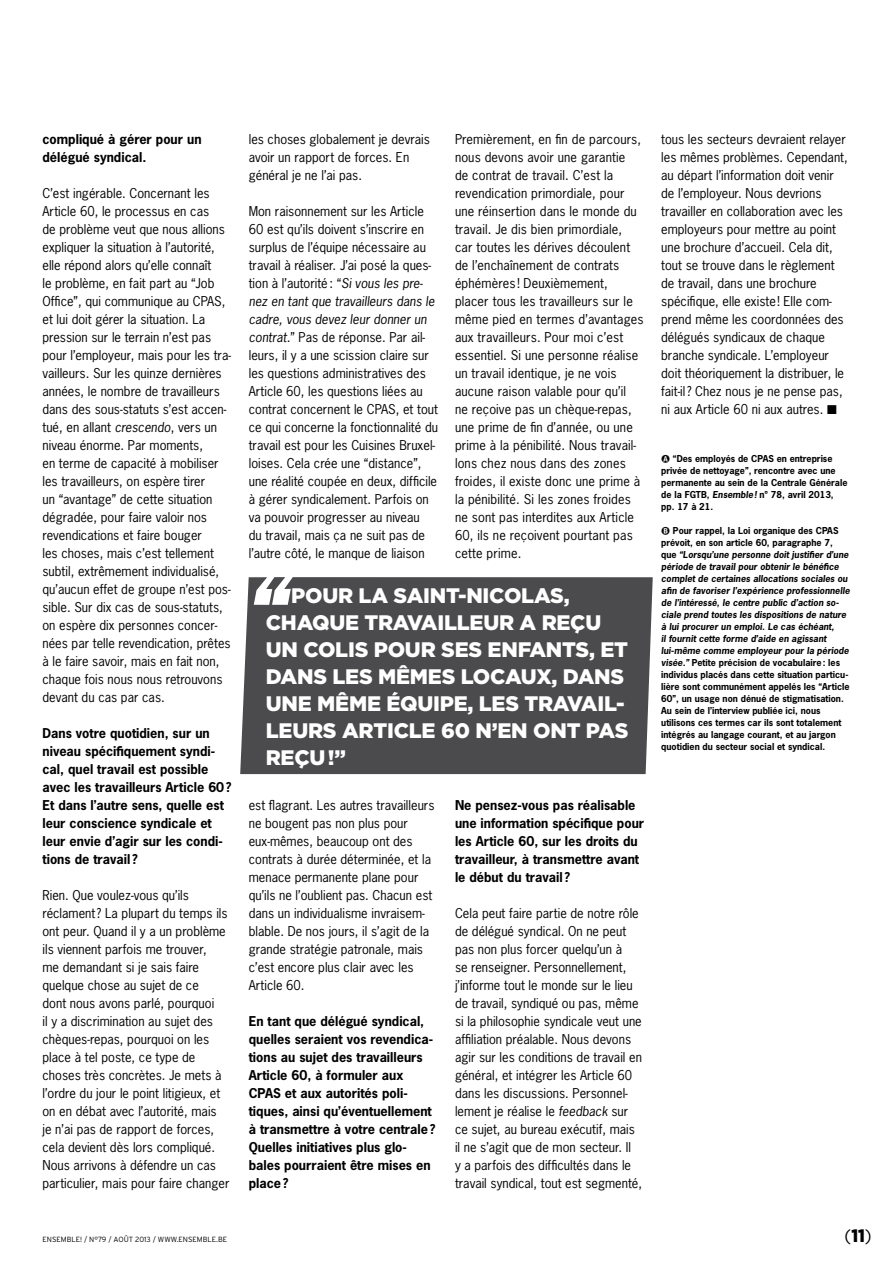
<style>
.page{position:relative;width:893px;height:1263px;background:#fff}
.page>*{position:absolute;margin:0;border:0;box-sizing:border-box;transform-origin:0 0}
.t1{font:900 21px/27px "Gotham";letter-spacing:-.01em;color:#fff}
.t2{font:18px "Gotham Narrow";color:#000}
.t3{font:12.75px/18px "News Gothic Std";color:#000}
.t4{font:700 12.75px/18px "News Gothic Std";color:#000}
.t5{font:700 9px/12px "News Gothic Std";color:#000}
.t6{font:300 7.5px "Interstate";color:#000}
.s1{font-style:italic}
.s2{font-weight:900}
</style>
<div class="page">
<div style="left:240px;top:577px;width:413px;height:197px;background:#4b4b4d"></div>
<p class="t4" style="left:43px;top:130px;width:161px">compliqué à gérer pour un délégué syndical.</p>
<p class="t3" style="left:43px;top:184px;width:190px">C’est ingérable. Concernant les Article 60, le processus en cas<br>de problème veut que nous allions expliquer la situation à l’autorité, elle répond alors qu’elle connaît<br>le problème, en fait part au “Job Office”, qui communique au CPAS, et lui doit gérer la situation. La pression sur le terrain n’est pas pour l’employeur, mais pour les tra&shy;vailleurs. Sur les quinze dernières années, le nombre de travailleurs dans des sous-statuts s’est accen&shy;tué, en allant <span class="s1">crescendo</span>, vers un niveau énorme. Par moments,<br>en terme de capacité à mobiliser les travailleurs, on espère tirer<br>un “avantage” de cette situation dégradée, pour faire valoir nos revendications et faire bouger<br>les choses, mais c’est tellement subtil, extrêmement individualisé, qu’aucun effet de groupe n’est pos&shy;sible. Sur dix cas de sous-statuts, on espère dix personnes concer&shy;nées par telle revendication, prêtes à le faire savoir, mais en fait non, chaque fois nous nous retrouvons devant du cas par cas.</p>
<p class="t4" style="left:43px;top:724px;width:190px">Dans votre quotidien, sur un niveau spécifiquement syndi&shy;cal, quel travail est possible avec les travailleurs Article 60?<br>Et dans l’autre sens, quelle est leur conscience syndicale et leur envie d’agir sur les condi&shy;tions de travail ?</p>
<p class="t3" style="left:43px;top:886px;width:188px">Rien. Que voulez-vous qu’ils réclament? La plupart du temps ils ont peur. Quand il y a un problème ils viennent parfois me trouver,<br>me demandant si je sais faire quelque chose au sujet de ce<br>dont nous avons parlé, pourquoi<br>il y a discrimination au sujet des chèques-repas, pourquoi on les place à tel poste, ce type de choses très concrètes. Je mets à l’ordre du jour le point litigieux, et on en débat avec l’autorité, mais<br>je n’ai pas de rapport de forces, cela devient dès lors compliqué.<br>Nous arrivons à défendre un cas particulier, mais pour faire changer</p>
<p class="t3" style="left:455px;top:130px;width:190px">Premièrement, en fin de parcours, nous devons avoir une garantie<br>de contrat de travail. C’est la revendication primordiale, pour une réinsertion dans le monde du travail. Je dis bien primordiale,<br>car toutes les dérives découlent de l’enchaînement de contrats éphémères ! Deuxièmement, placer tous les travailleurs sur le même pied en termes d’avantages aux travailleurs. Pour moi c’est essentiel. Si une personne réalise un travail identique, je ne vois aucune raison valable pour qu’il<br>ne reçoive pas un chèque-repas, une prime de fin d’année, ou une prime à la pénibilité. Nous travail&shy;lons chez nous dans des zones froides, il existe donc une prime à la pénibilité. Si les zones froides ne sont pas interdites aux Article<br>60, ils ne reçoivent pourtant pas cette prime.</p>
<p class="t3" style="left:661px;top:130px;width:188px">tous les secteurs devraient relayer les mêmes problèmes. Cependant, au départ l’information doit venir de l’employeur. Nous devrions travailler en collaboration avec les employeurs pour mettre au point une brochure d’accueil. Cela dit, tout se trouve dans le règlement de travail, dans une brochure spécifique, elle existe! Elle com&shy;prend même les coordonnées des délégués syndicaux de chaque branche syndicale. L’employeur doit théoriquement la distribuer, le fait-il? Chez nous je ne pense pas, ni aux Article 60 ni aux autres. ■</p>
<p class="t3" style="left:249px;top:130px;width:183px">les choses globalement je devrais avoir un rapport de forces. En général je ne l’ai pas.</p>
<p class="t3" style="left:249px;top:202px;width:191px">Mon raisonnement sur les Article 60 est qu’ils doivent s’inscrire en surplus de l’équipe nécessaire au travail à réaliser. J’ai posé la ques&shy;tion à l’autorité: “<span class="s1">Si vous les pre&shy;nez en tant que travailleurs dans le cadre, vous devez leur donner un contrat.</span>” Pas de réponse. Par ail&shy;leurs, il y a une scission claire sur les questions administratives des Article 60, les questions liées au contrat concernent le CPAS, et tout ce qui concerne la fonctionnalité du travail est pour les Cuisines Bruxel&shy;loises. Cela crée une “distance”, une réalité coupée en deux, difficile à gérer syndicalement. Parfois on va pouvoir progresser au niveau<br>du travail, mais ça ne suit pas de l’autre côté, le manque de liaison</p>
<p class="t5" style="left:661px;top:452px;width:188px;text-indent:12px">“Des employés de CPAS en entreprise privée de nettoyage”, rencontre avec une permanente au sein de la Centrale Générale de la FGTB, <span class="s1">Ensemble!</span> n° 78, avril 2013, pp. 17 à 21.</p>
<p class="t5" style="left:661px;top:524px;width:190px;text-indent:12px">Pour rappel, la Loi organique des CPAS prévoit, en son article 60, paragraphe 7, que <span class="s1">“Lorsqu’une personne doit justifier d’une période de travail pour obtenir le bénéfice complet de certaines allocations sociales ou afin de favoriser l’expérience professionnelle de l’intéressé, le centre public d’action so&shy;ciale prend toutes les dispositions de nature à lui procurer un emploi. Le cas échéant,<br>il fournit cette forme d’aide en agissant lui-même comme employeur pour la période visée.”</span> Petite précision de vocabulaire: les individus placés dans cette situation particu&shy;lière sont communément appelés les “Article 60”, un usage non dénué de stigmatisation.<br>Au sein de l’interview publiée ici, nous utilisons ces termes car ils sont totalement intégrés au langage courant, et au jargon quotidien du secteur social et syndical.</p>
<h1 class="t1" style="left:291px;top:582px;width:245px">POUR LA SAINT-NICOLAS</h1>
<h1 class="t1" style="left:564px;top:582px;width:7px">,</h1>
<h1 class="t1" style="left:266px;top:609px;width:143px">CHAQUE TRAVA</h1>
<h1 class="t1" style="left:266px;top:609px;width:364px;text-indent:172px">ILLEUR A REÇU<br>UN COLIS POUR SES ENFANTS, ET<br>DANS LES MÊMES LOCAUX, DANS<br>UNE MÊME ÉQUIPE, LES TRAVA</h1>
<h1 class="t1" style="left:266px;top:690px;width:360px;text-indent:332px">IL-<br>LEURS ARTICLE 60 N’EN ONT PAS<br>REÇU !”</h1>
<p class="t3" style="left:249px;top:796px;width:187px">est flagrant. Les autres travailleurs ne bougent pas non plus pour eux-mêmes, beaucoup ont des contrats à durée déterminée, et la menace permanente plane pour qu’ils ne l’oublient pas. Chacun est dans un individualisme invraisem&shy;blable. De nos jours, il s’agit de la grande stratégie patronale, mais c’est encore plus clair avec les<br>Article 60.</p>
<p class="t4" style="left:249px;top:1012px;width:188px">En tant que délégué syndical, quelles seraient vos revendica&shy;tions au sujet des travailleurs<br>Article 60, à formuler aux<br>CPAS et aux autorités poli&shy;tiques, ainsi qu’éventuellement à transmettre à votre centrale?<br>Quelles initiatives plus glo&shy;bales pourraient être mises en place?</p>
<p class="t4" style="left:455px;top:796px;width:191px">Ne pensez-vous pas réalisable une information spécifique pour les Article 60, sur les droits du travailleur, à transmettre avant le début du travail ?</p>
<p class="t3" style="left:455px;top:904px;width:189px">Cela peut faire partie de notre rôle de délégué syndical. On ne peut pas non plus forcer quelqu’un à<br>se renseigner. Personnellement, j’informe tout le monde sur le lieu de travail, syndiqué ou pas, même si la philosophie syndicale veut une affiliation préalable. Nous devons agir sur les conditions de travail en général, et intégrer les Article 60 dans les discussions. Personnel&shy;lement je réalise le <span class="s1">feedback</span> sur ce sujet, au bureau exécutif, mais il ne s’agit que de mon secteur. Il<br>y a parfois des difficultés dans le travail syndical, tout est segmenté,</p>
<p class="t6" style="left:43px;top:1235px;width:186px">ENSEMBLE! / N°79 / AOÛT 2013 / WWW.ENSEMBLE.BE</p>
<h2 class="t2" style="left:845px;top:1224px;width:29px">(<span class="s2">11</span>)</h2>
</div>
